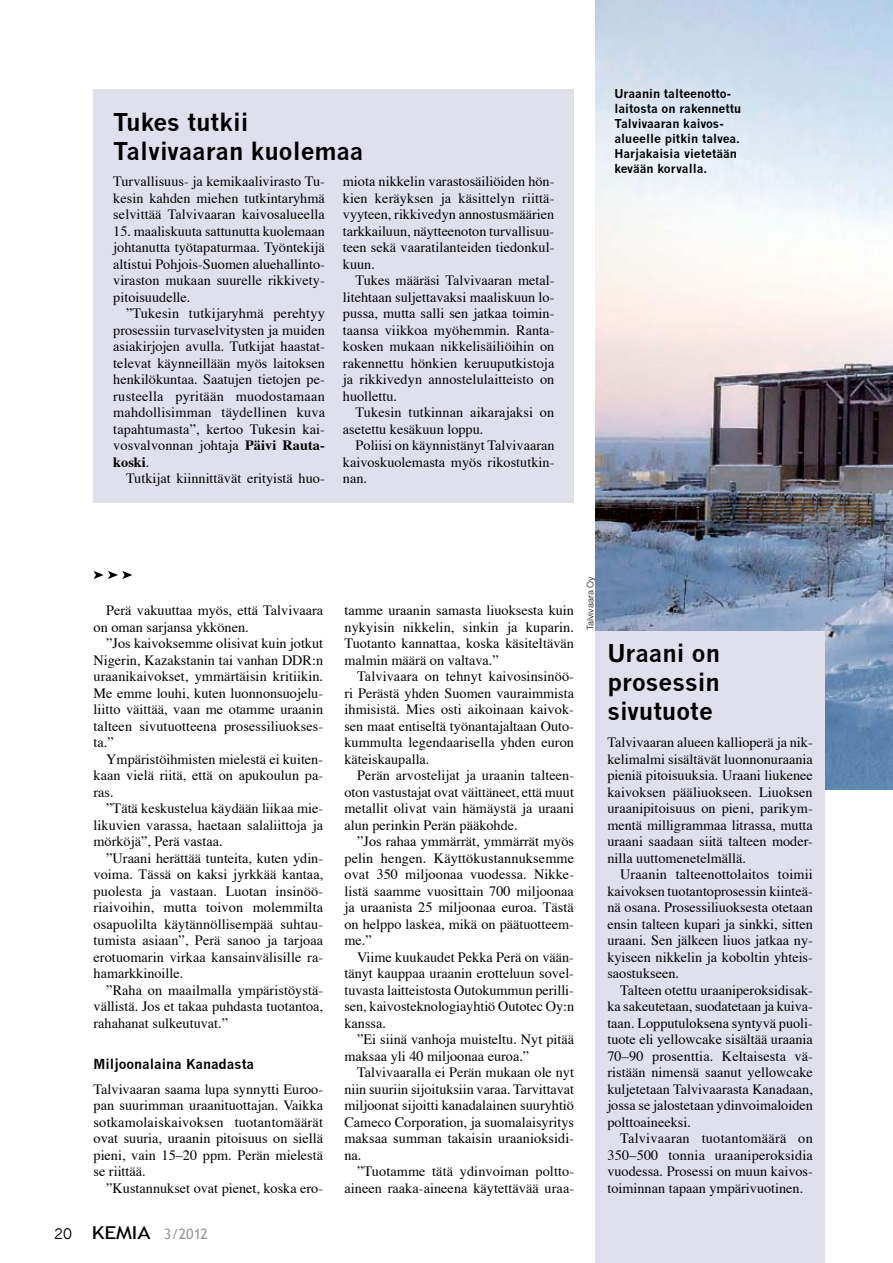
<style>
.page{position:relative;width:893px;height:1263px;background:#fff}
.page>*{position:absolute;margin:0;border:0;box-sizing:border-box;transform-origin:0 0}
.t1{font:700 24px/28.8px "News Gothic";color:#000;text-align:justify}
.t2{font:14.25px/16.5px "Times";color:#000;text-align:justify}
.t3{font:14.25px "Trebuchet MS";color:#939598}
.t4{font:700 13.5px "News Gothic";color:#000}
.t5{font:700 12px/15px "News Gothic";color:#000}
.t6{font:300 9px "Helvetica";color:#000}
.s1{font-weight:700}
.s2{font-family:"News Gothic";color:#000}
.s3{font-size:17.85px;color:#000}
</style>
<div class="page">
<img style="left:595px;top:0;width:298px;height:790px">
<div style="left:595px;top:631px;width:230px;height:632px;background:#e0e0ed"></div>
<div style="left:94px;top:89px;width:480px;height:414px;background:#e0e0ed"></div>
<svg style="left:94px;top:571px;width:38px;height:8px"></svg>
<h1 class="t1" style="left:113px;top:107px;width:252px">Tukes tutkii<br>Talvivaaran kuolemaa</h1>
<p class="t2" style="left:113px;top:172px;width:213px">Turvallisuus- ja kemikaalivirasto Tu&shy;kesin kahden miehen tutkintaryhmä selvittää Talvivaaran kaivosalueella</p>
<p class="t2" style="left:113px;top:221px;width:213px">15. maaliskuuta sattunutta kuolemaan johtanutta työtapaturmaa. Työntekijä altistui Pohjois-Suomen aluehallinto&shy;viraston mukaan suurelle rikkivety&shy;pitoisuudelle.</p>
<p class="t2" style="left:113px;top:304px;width:213px;text-indent:13px">”Tukesin tutkijaryhmä perehtyy prosessiin turvaselvitysten ja muiden asiakirjojen avulla. Tutkijat haastat&shy;televat käynneillään myös laitoksen henkilökuntaa. Saatujen tietojen pe&shy;rusteella pyritään muodostamaan mahdollisimman täydellinen kuva tapahtumasta”, kertoo Tukesin kai&shy;vosvalvonnan johtaja <span class="s1">Päivi Rauta&shy;koski</span>.</p>
<p class="t2" style="left:126px;top:469px;width:200px">Tutkijat kiinnittävät erityistä huo-</p>
<p class="t2" style="left:343px;top:172px;width:213px">miota nikkelin varastosäiliöiden hön&shy;kien keräyksen ja käsittelyn riittä&shy;vyyteen, rikkivedyn annostusmäärien tarkkailuun, näytteenoton turvallisuu&shy;teen sekä vaaratilanteiden tiedonkul&shy;kuun.</p>
<p class="t2" style="left:343px;top:271px;width:213px;text-indent:13px">Tukes määräsi Talvivaaran metal&shy;litehtaan suljettavaksi maaliskuun lo&shy;pussa, mutta salli sen jatkaa toimin&shy;taansa viikkoa myöhemmin. Ranta&shy;kosken mukaan nikkelisäiliöihin on rakennettu hönkien keruuputkistoja ja rikkivedyn annostelulaitteisto on huollettu.</p>
<p class="t2" style="left:343px;top:403px;width:213px;text-indent:13px">Tukesin tutkinnan aikarajaksi on asetettu kesäkuun loppu.</p>
<p class="t2" style="left:343px;top:436px;width:213px;text-indent:13px">Poliisi on käynnistänyt Talvivaaran kaivoskuolemasta myös rikostutkin&shy;nan.</p>
<p class="t5" style="left:614px;top:86px;width:128px">Uraanin talteenotto&shy;laitosta on rakennettu<br>Talvivaaran kaivos&shy;alueelle pitkin talvea.<br>Harjakaisia vietetään kevään korvalla.</p>
<p class="t2" style="left:94px;top:601px;width:231px;text-indent:13px">Perä vakuuttaa myös, että Talvivaara on oman sarjansa ykkönen.</p>
<p class="t2" style="left:94px;top:634px;width:231px;text-indent:13px">”Jos kaivoksemme olisivat kuin jotkut Nigerin, Kazakstanin tai vanhan DDR:n uraanikaivokset, ymmärtäisin kritiikin.<br>Me emme louhi, kuten luonnonsuojelu&shy;liitto väittää, vaan me otamme uraanin talteen sivutuotteena prosessiliuokses&shy;ta.”</p>
<p class="t2" style="left:94px;top:749px;width:231px;text-indent:13px">Ympäristöihmisten mielestä ei kuiten&shy;kaan vielä riitä, että on apukoulun pa&shy;ras.</p>
<p class="t2" style="left:94px;top:799px;width:231px;text-indent:13px">”Tätä keskustelua käydään liikaa mie&shy;likuvien varassa, haetaan salaliittoja ja mörköjä”, Perä vastaa.</p>
<p class="t2" style="left:94px;top:848px;width:231px;text-indent:13px">”Uraani herättää tunteita, kuten ydin&shy;voima. Tässä on kaksi jyrkkää kantaa, puolesta ja vastaan. Luotan insinöö&shy;riaivoihin, mutta toivon molemmilta osapuolilta käytännöllisempää suhtau&shy;tumista asiaan”, Perä sanoo ja tarjoaa erotuomarin virkaa kansainvälisille ra&shy;hamarkkinoille.</p>
<p class="t2" style="left:94px;top:980px;width:231px;text-indent:13px">”Raha on maailmalla ympäristöystä&shy;vällistä. Jos et takaa puhdasta tuotantoa, rahahanat sulkeutuvat.”</p>
<p class="t4" style="left:94px;top:1056px;width:162px">Miljoonalaina Kanadasta</p>
<p class="t2" style="left:94px;top:1079px;width:231px">Talvivaaran saama lupa synnytti Euroo&shy;pan suurimman uraanituottajan. Vaikka sotkamolaiskaivoksen tuotantomäärät ovat suuria, uraanin pitoisuus on siellä pieni, vain 15–20 ppm. Perän mielestä se riittää.</p>
<p class="t2" style="left:106px;top:1178px;width:218px">”Kustannukset ovat pienet, koska ero-</p>
<p class="t3" style="left:54px;top:1226px;width:155px"><span class="s2">20</span> <span class="s3">KEMIA</span> 3/2012</p>
<p class="t2" style="left:344px;top:601px;width:231px">tamme uraanin samasta liuoksesta kuin nykyisin nikkelin, sinkin ja kuparin.<br>Tuotanto kannattaa, koska käsiteltävän malmin määrä on valtava.”</p>
<p class="t2" style="left:344px;top:667px;width:231px;text-indent:13px">Talvivaara on tehnyt kaivosinsinöö&shy;ri Perästä yhden Suomen vauraimmista ihmisistä. Mies osti aikoinaan kaivok&shy;sen maat entiseltä työnantajaltaan Outo&shy;kummulta legendaarisella yhden euron käteiskaupalla.</p>
<p class="t2" style="left:344px;top:766px;width:231px;text-indent:13px">Perän arvostelijat ja uraanin talteen&shy;oton vastustajat ovat väittäneet, että muut metallit olivat vain hämäystä ja uraani alun perinkin Perän pääkohde.</p>
<p class="t2" style="left:344px;top:832px;width:231px;text-indent:13px">”Jos rahaa ymmärrät, ymmärrät myös pelin hengen. Käyttökustannuksemme ovat 350 miljoonaa vuodessa. Nikke&shy;listä saamme vuosittain 700 miljoonaa ja uraanista 25 miljoonaa euroa. Tästä on helppo laskea, mikä on päätuotteem&shy;me.”</p>
<p class="t2" style="left:344px;top:947px;width:231px;text-indent:13px">Viime kuukaudet Pekka Perä on vään&shy;tänyt kauppaa uraanin erotteluun sovel&shy;tuvasta laitteistosta Outokummun perilli&shy;sen, kaivosteknologiayhtiö Outotec Oy:n kanssa.</p>
<p class="t2" style="left:344px;top:1030px;width:231px;text-indent:13px">”Ei siinä vanhoja muisteltu. Nyt pitää maksaa yli 40 miljoonaa euroa.”</p>
<p class="t2" style="left:344px;top:1063px;width:231px;text-indent:13px">Talvivaaralla ei Perän mukaan ole nyt niin suuriin sijoituksiin varaa. Tarvittavat miljoonat sijoitti kanadalainen suuryhtiö Cameco Corporation, ja suomalaisyritys maksaa summan takaisin uraanioksidi&shy;na.</p>
<p class="t2" style="left:344px;top:1162px;width:231px;text-align:right">”Tuotamme tätä ydinvoiman poltto&shy;aineen raaka-aineena käytettävää uraa-</p>
<p class="t6" style="left:584px;top:630px;width:56px;rotate:-90deg">Talvivaara Oy</p>
<h1 class="t1" style="left:607px;top:639px;width:114px">Uraani on prosessin sivutuote</h1>
<p class="t2" style="left:607px;top:733px;width:207px">Talvivaaran alueen kallioperä ja nik&shy;kelimalmi sisältävät luonnonuraania pieniä pitoisuuksia. Uraani liukenee kaivoksen pääliuokseen. Liuoksen uraanipitoisuus on pieni, parikym&shy;mentä milligrammaa litrassa, mutta uraani saadaan siitä talteen moder&shy;nilla uuttomenetelmällä.</p>
<p class="t2" style="left:607px;top:865px;width:207px;text-indent:13px">Uraanin talteenottolaitos toimii kaivoksen tuotantoprosessin kiinteä&shy;nä osana. Prosessiliuoksesta otetaan ensin talteen kupari ja sinkki, sitten uraani. Sen jälkeen liuos jatkaa ny&shy;kyiseen nikkelin ja koboltin yhteis&shy;saostukseen.</p>
<p class="t2" style="left:607px;top:980px;width:207px;text-indent:13px">Talteen otettu uraaniperoksidisak&shy;ka sakeutetaan, suodatetaan ja kuiva&shy;taan. Lopputuloksena syntyvä puoli&shy;tuote eli yellowcake sisältää uraania 70–90 prosenttia. Keltaisesta vä&shy;ristään nimensä saanut yellowcake kuljetetaan Talvivaarasta Kanadaan, jossa se jalostetaan ydinvoimaloiden polttoaineeksi.</p>
<p class="t2" style="left:607px;top:1129px;width:207px;text-indent:13px">Talvivaaran tuotantomäärä on 350–500 tonnia uraaniperoksidia vuodessa. Prosessi on muun kaivos&shy;toiminnan tapaan ympärivuotinen.</p>
</div>
